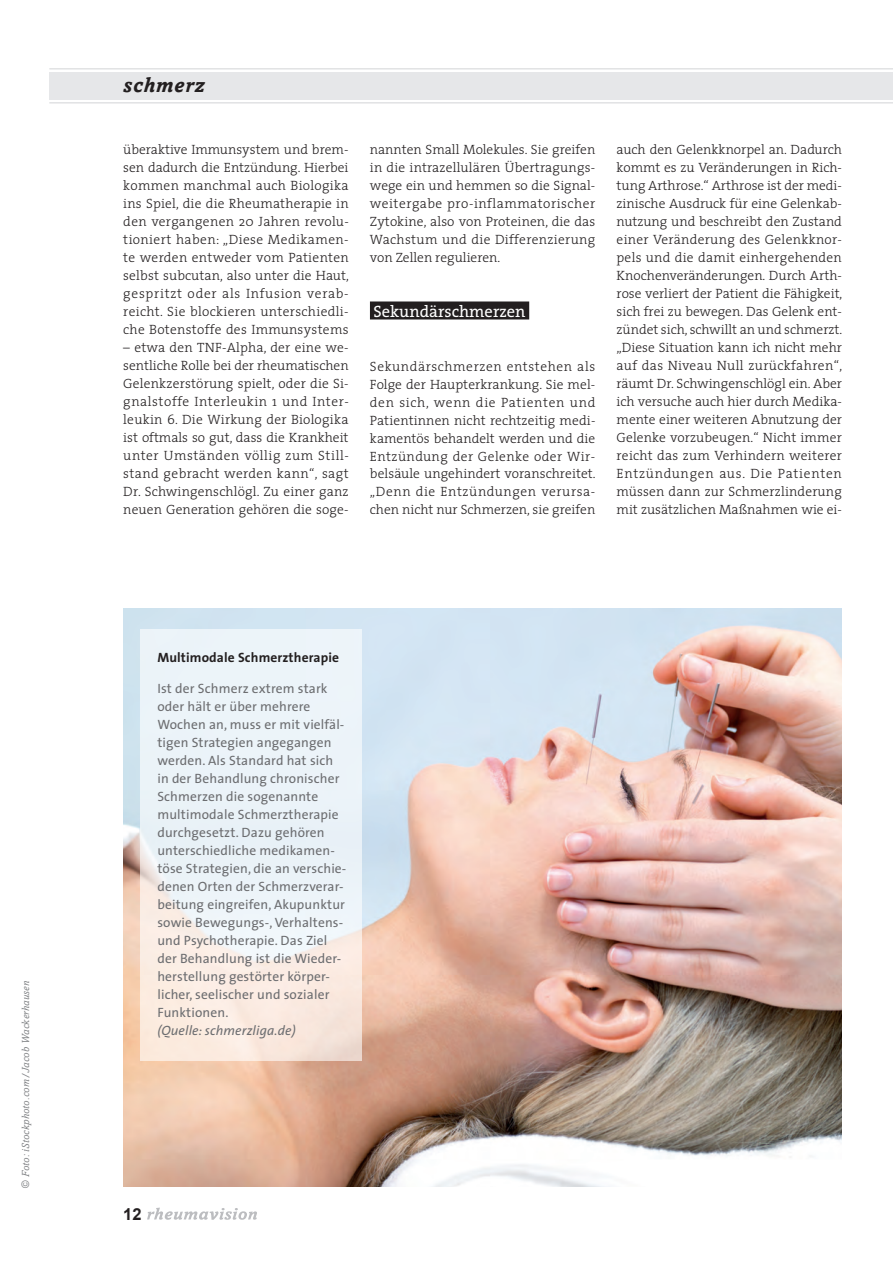
<style>
.page{position:relative;width:893px;height:1263px;background:#fff}
.page>*{position:absolute;margin:0;border:0;box-sizing:border-box;transform-origin:0 0}
.t1{font:italic 700 21px "Amasis";letter-spacing:.04em;color:#231f20}
.t2{font:16.5px "The Serif";color:#fff}
.t3{font:700 16.5px "Arial";color:#231f20}
.t4{font:300 13.5px/18px "The Serif";letter-spacing:.01em;color:#231f20;text-align:justify}
.t5{font:13.5px/18px "The Sans";letter-spacing:.01em;color:#6c6d70}
.t6{font:700 13.5px "The Sans";letter-spacing:.01em;color:#231f20}
.t7{font:italic 13.5px "The Sans";letter-spacing:.01em;color:#6c6d70}
.t8{font:italic 10.5px "Amasis";letter-spacing:.02em;color:#808285}
</style>
<div class="page">
<svg style="left:147px;top:1207px;width:110px;height:13px"></svg>
<div style="left:370px;top:301px;width:159px;height:18px;background:#231f20"></div>
<hr style="left:49px;top:102px;width:844px;height:2px;background:#e1e2e4">
<hr style="left:49px;top:68px;width:844px;height:2px;background:#e1e2e4">
<div style="left:49px;top:72px;width:844px;height:27px;background:#e6e7e9"></div>
<img style="left:123px;top:608px;width:719px;height:578px">
<svg style="left:140px;top:629px;width:221px;height:431px;background:#eff0f1"></svg>
<p class="t8" style="left:20px;top:1188px;width:209px;rotate:-90deg">© Foto: iStockphoto.com/Jacob Wackerhausen</p>
<h1 class="t1" style="left:123px;top:73px;width:83px">schmerz</h1>
<p class="t4" style="left:123px;top:140px;width:227px">überaktive Immunsystem und brem&shy;sen dadurch die Entzündung. Hierbei kommen manchmal auch Biologika ins Spiel, die die Rheumatherapie in den vergangenen 20 Jahren revolu&shy;tioniert haben: „Diese Medikamen&shy;te werden entweder vom Patienten selbst subcutan, also unter die Haut, gespritzt oder als Infusion verab&shy;reicht. Sie blockieren unterschiedli&shy;che Botenstoffe des Immunsystems</p>
<p class="t4" style="left:123px;top:338px;width:227px">– etwa den TNF-Alpha, der eine we&shy;sentliche Rolle bei der rheumatischen Gelenkzerstörung spielt, oder die Si&shy;gnalstoffe Interleukin 1 und Inter&shy;leukin 6. Die Wirkung der Biologika ist oftmals so gut, dass die Krankheit unter Umständen völlig zum Still&shy;stand gebracht werden kann“, sagt Dr. Schwingenschlögl. Zu einer ganz neuen Generation gehören die soge-</p>
<p class="t4" style="left:370px;top:140px;width:227px">nannten Small Molekules. Sie greifen in die intrazellulären Übertragungs&shy;wege ein und hemmen so die Signal&shy;weitergabe pro-inflammatorischer Zytokine, also von Proteinen, die das Wachstum und die Differenzierung von Zellen regulieren.</p>
<p class="t2" style="left:374px;top:297px;width:154px">Sekundärschmerzen</p>
<p class="t4" style="left:370px;top:356px;width:227px">Sekundärschmerzen entstehen als Folge der Haupterkrankung. Sie mel&shy;den sich, wenn die Patienten und Patientinnen nicht rechtzeitig medi&shy;kamentös behandelt werden und die Entzündung der Gelenke oder Wir&shy;belsäule ungehindert voranschreitet. „Denn die Entzündungen verursa&shy;chen nicht nur Schmerzen, sie greifen</p>
<p class="t4" style="left:617px;top:140px;width:227px">auch den Gelenkknorpel an. Dadurch kommt es zu Veränderungen in Rich&shy;tung Arthrose.“ Arthrose ist der medi&shy;zinische Ausdruck für eine Gelenkab&shy;nutzung und beschreibt den Zustand einer Veränderung des Gelenkknor&shy;pels und die damit einhergehenden Knochenveränderungen. Durch Arth&shy;rose verliert der Patient die Fähigkeit, sich frei zu bewegen. Das Gelenk ent&shy;zündet sich, schwillt an und schmerzt. „Diese Situation kann ich nicht mehr auf das Niveau Null zurückfahren“, räumt Dr. Schwingenschlögl ein. Aber ich versuche auch hier durch Medika&shy;mente einer weiteren Abnutzung der Gelenke vorzubeugen.“ Nicht immer reicht das zum Verhindern weiterer Entzündungen aus. Die Patienten müssen dann zur Schmerzlinderung mit zusätzlichen Maßnahmen wie ei-</p>
<p class="t6" style="left:157px;top:646px;width:183px">Multimodale Schmerztherapie</p>
<p class="t5" style="left:157px;top:679px;width:191px">Ist der Schmerz extrem stark oder hält er über mehrere<br>Wochen an, muss er mit vielfäl&shy;tigen Strategien angegangen werden. Als Standard hat sich in der Behandlung chronischer<br>Schmerzen die sogenannte multimodale Schmerztherapie durchgesetzt. Dazu gehören unterschiedliche medikamen&shy;töse Strategien, die an verschie&shy;denen Orten der Schmerzverar&shy;beitung eingreifen, Akupunktur sowie Bewegungs-, Verhaltens&shy;und Psychotherapie. Das Ziel der Behandlung ist die Wieder&shy;herstellung gestörter körper&shy;licher, seelischer und sozialer<br>Funktionen.</p>
<p class="t7" style="left:157px;top:1019px;width:140px">(Quelle: schmerzliga.de)</p>
<p class="t3" style="left:123px;top:1203px;width:20px">12</p>
</div>
